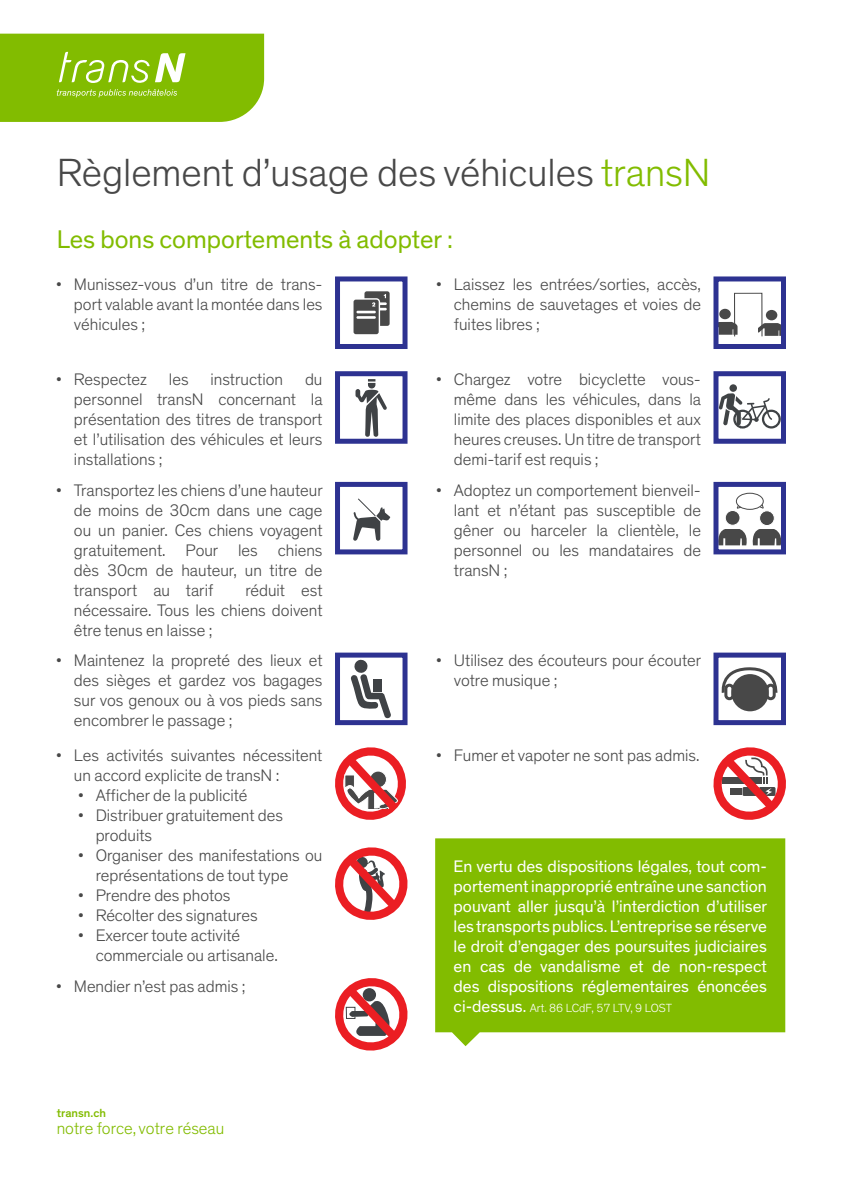
<style>
.page{position:relative;width:842px;height:1191px;background:#fff}
.page>*{position:absolute;margin:0;border:0;box-sizing:border-box;transform-origin:0 0}
.t1{font:300 40px "Theinhardt";color:#484848}
.t2{font:26px "Theinhardt";color:#82bc00}
.t3{font:300 17px/20px "Theinhardt";color:#484848;text-align:justify}
.t4{font:17px/20px "Theinhardt";color:#fff;text-align:justify}
.t5{font:300 17px "Theinhardt";color:#82bc00}
.t6{font:300 12px "Theinhardt";color:#fff}
.t7{font:500 12px "Theinhardt";color:#82bc00}
.s1{color:#82bc00}
.s2{font-weight:400;font-size:17px}
</style>
<div class="page">
<svg style="left:353px;top:291px;width:37px;height:43px"></svg>
<div style="left:335px;top:276px;width:72px;height:73px;border:5px solid #2d3291"></div>
<div style="left:734px;top:293px;width:28px;height:44px;border:1px solid #484848"></div>
<svg style="left:719px;top:320px;width:19px;height:15px"></svg>
<div style="left:719px;top:309px;width:12px;height:10px;background:#484848;border-radius:50%"></div>
<svg style="left:750px;top:321px;width:30px;height:15px"></svg>
<div style="left:766px;top:310px;width:11px;height:10px;background:#484848;border-radius:50%"></div>
<div style="left:744px;top:319px;width:14px;height:16px;background:#fff"></div>
<div style="left:713px;top:276px;width:73px;height:73px;border:5px solid #2d3291"></div>
<svg style="left:355px;top:379px;width:32px;height:58px"></svg>
<div style="left:335px;top:371px;width:72px;height:73px;border:5px solid #2d3291"></div>
<div style="left:729px;top:384px;width:8px;height:8px;background:#404345;border-radius:50%"></div>
<svg style="left:719px;top:393px;width:61px;height:36px"></svg>
<div style="left:713px;top:371px;width:73px;height:73px;border:5px solid #2d3291"></div>
<svg style="left:353px;top:498px;width:37px;height:43px"></svg>
<div style="left:335px;top:482px;width:72px;height:72px;border:5px solid #2d3291"></div>
<div style="left:725px;top:510px;width:15px;height:15px;background:#484848;border-radius:50%"></div>
<div style="left:725px;top:510px;width:15px;height:16px;border:1px solid #fff;border-radius:50%"></div>
<div style="left:759px;top:511px;width:15px;height:14px;background:#484848;border-radius:50%"></div>
<div style="left:759px;top:510px;width:16px;height:16px;border:1px solid #fff;border-radius:50%"></div>
<svg style="left:719px;top:529px;width:61px;height:16px"></svg>
<div style="left:736px;top:493px;width:27px;height:16px;border:1px solid #484848;border-radius:50%"></div>
<svg style="left:737px;top:505px;width:4px;height:3px"></svg>
<svg style="left:760px;top:504px;width:4px;height:4px"></svg>
<div style="left:713px;top:482px;width:73px;height:72px;border:5px solid #2d3291"></div>
<svg style="left:350px;top:659px;width:41px;height:60px"></svg>
<div style="left:373px;top:679px;width:9px;height:13px;background:#3f4245"></div>
<div style="left:335px;top:652px;width:72px;height:73px;border:5px solid #2d3291"></div>
<div style="left:733px;top:675px;width:34px;height:35px;background:#484848;border-radius:50%"></div>
<div style="left:731px;top:674px;width:38px;height:37px;border:3px solid #484848;border-radius:50%"></div>
<svg style="left:721px;top:667px;width:57px;height:34px"></svg>
<div style="left:713px;top:652px;width:73px;height:73px;border:5px solid #2d3291"></div>
<svg style="left:335px;top:747px;width:71px;height:73px"></svg>
<svg style="left:335px;top:847px;width:73px;height:73px"></svg>
<svg style="left:713px;top:747px;width:73px;height:73px"></svg>
<svg style="left:335px;top:978px;width:73px;height:73px"></svg>
<svg style="left:435px;top:838px;width:350px;height:208px;background:#8ac010"></svg>
<svg style="left:0;top:34px;width:264px;height:88px;background:#8bc012"></svg>
<h1 class="t1" style="left:57px;top:149px;width:655px">Règlement d’usage des véhicules <span class="s1">transN</span></h1>
<h2 class="t2" style="left:57px;top:224px;width:398px">Les bons comportements à adopter :</h2>
<p class="t3" style="left:74px;top:275px;width:250px;text-indent:-18px">• Munissez-vous d’un titre de trans&shy;port valable avant la montée dans les véhicules ;</p>
<p class="t3" style="left:454px;top:275px;width:249px;text-indent:-18px">• Laissez les entrées/sorties, accès, chemins de sauvetages et voies de fuites libres ;</p>
<p class="t3" style="left:74px;top:369px;width:250px;text-indent:231px">du personnel transN concernant la présentation des titres de transport et l’utilisation des véhicules et leurs installations ;</p>
<p class="t3" style="left:454px;top:369px;width:249px;text-indent:-18px">• Chargez votre bicyclette vous&shy;même dans les véhicules, dans la limite des places disponibles et aux heures creuses. Un titre de transport demi-tarif est requis ;</p>
<p class="t3" style="left:74px;top:480px;width:250px;text-indent:-18px">• Transportez les chiens d’une hauteur de moins de 30cm dans une cage ou un panier. Ces chiens voyagent gratuitement. Pour les chiens dès 30cm de hauteur, un titre de transport au tarif</p>
<p class="t3" style="left:56px;top:369px;width:93px">• Respectez</p>
<p class="t3" style="left:169px;top:369px;width:21px">les</p>
<p class="t3" style="left:211px;top:369px;width:74px">instruction</p>
<p class="t3" style="left:454px;top:480px;width:249px;text-indent:-18px">• Adoptez un comportement bienveil&shy;lant et n’étant pas susceptible de gêner ou harceler la clientèle, le personnel ou les mandataires de transN ;</p>
<p class="t3" style="left:74px;top:580px;width:250px;text-indent:171px">réduit est nécessaire. Tous les chiens doivent être tenus en laisse ;</p>
<p class="t3" style="left:74px;top:651px;width:250px;text-indent:-18px">• Maintenez la propreté des lieux et des sièges et gardez vos bagages sur vos genoux ou à vos pieds sans encombrer le passage ;</p>
<p class="t3" style="left:454px;top:651px;width:249px;text-indent:-18px">• Utilisez des écouteurs pour écouter votre musique ;</p>
<p class="t3" style="left:74px;top:745px;width:250px;text-indent:-18px">• Les activités suivantes nécessitent un accord explicite de transN :</p>
<p class="t3" style="left:78px;top:785px;width:171px">• Afficher de la publicité</p>
<p class="t3" style="left:96px;top:805px;width:189px;text-indent:-18px">• Distribuer gratuitement des produits</p>
<p class="t3" style="left:96px;top:845px;width:228px;text-indent:-18px">• Organiser des manifestations ou représentations de tout type</p>
<p class="t3" style="left:78px;top:885px;width:154px">• Prendre des photos</p>
<p class="t3" style="left:78px;top:905px;width:181px">• Récolter des signatures</p>
<p class="t3" style="left:96px;top:925px;width:184px;text-indent:-18px">• Exercer toute activité commerciale ou artisanale.</p>
<p class="t3" style="left:436px;top:745px;width:265px">• Fumer et vapoter ne sont pas admis.</p>
<p class="t4" style="left:454px;top:857px;width:315px">En vertu des dispositions légales, tout com&shy;portement inapproprié entraîne une sanction pouvant aller jusqu’à l’interdiction d’utiliser les transports publics. L’entreprise se réserve le droit d’engager des poursuites judiciaires en cas de vandalisme et de non-respect des dispositions réglementaires énoncées</p>
<p class="t6" style="left:454px;top:1001px;width:220px"><span class="s2">ci-dessus.</span> Art. 86 LCdF, 57 LTV, 9 LOST</p>
<p class="t3" style="left:56px;top:976px;width:191px">• Mendier n’est pas admis ;</p>
<p class="t7" style="left:57px;top:1106px;width:51px">transn.ch</p>
<p class="t5" style="left:57px;top:1118px;width:169px">notre force, votre réseau</p>
</div>
